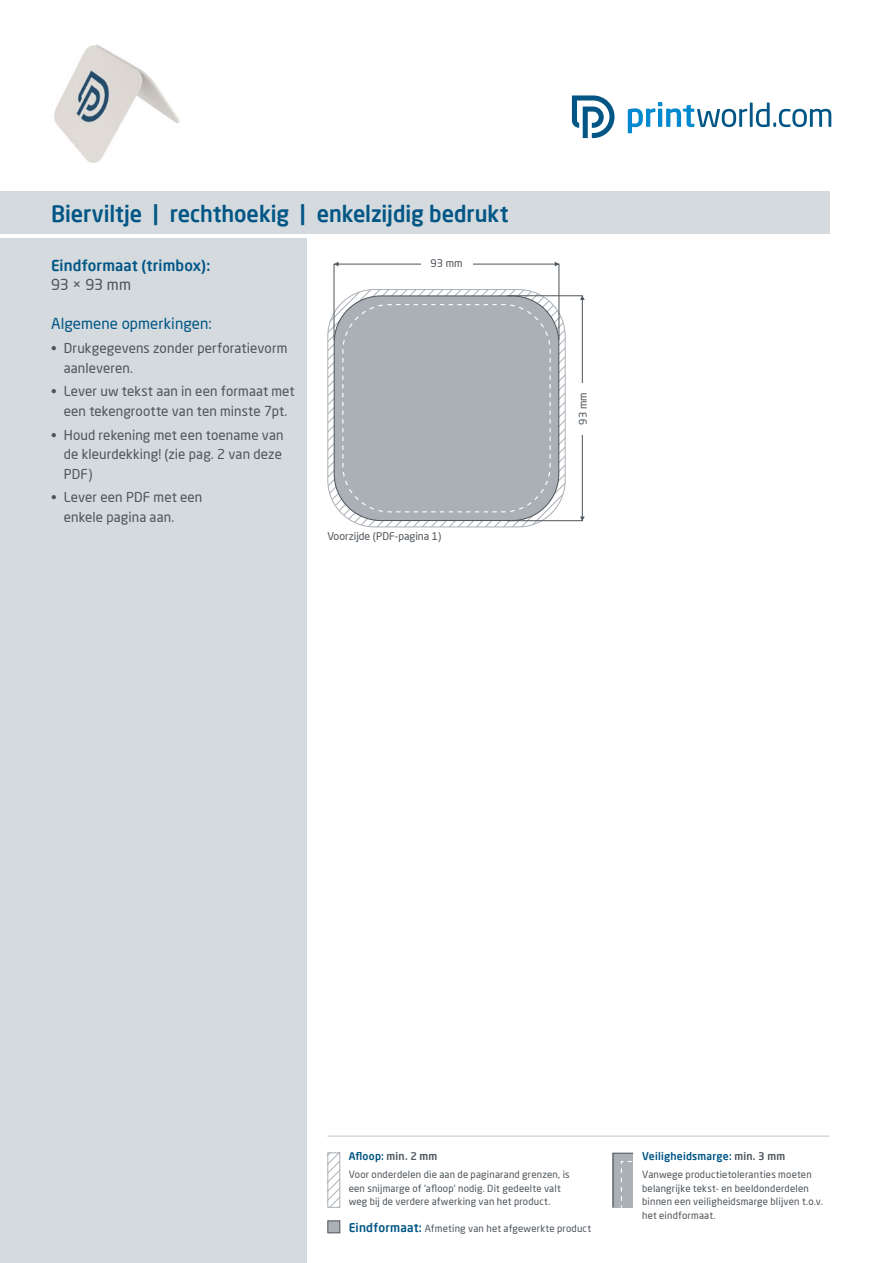
<style>
.page{position:relative;width:893px;height:1263px;background:#fff}
.page>*{position:absolute;margin:0;border:0;box-sizing:border-box;transform-origin:0 0}
.t1{font:500 22.5px "Neo Sans Pro";color:#015685;scale:.96 1}
.t2{font:500 15px "Neo Sans Pro";letter-spacing:.01em;color:#015685}
.t3{font:15px "Neo Sans Pro";letter-spacing:.005em;color:#015685}
.t4{font:15px "Neo Sans Pro";color:#4d545a}
.t5{font:13.5px/19.5px "Neo Sans Pro";letter-spacing:.01em;color:#4d545a}
.t6{font:500 10.5px "Neo Sans Pro";letter-spacing:.02em;color:#015685}
.t7{font:10.5px "Neo Sans Pro";color:#4d545a}
.t8{font:9.75px/13.5px "Neo Sans Pro";letter-spacing:.02em;color:#4d545a}
.s1{color:#4d545a}
.s2{font-weight:500;font-size:12px;color:#015685}
</style>
<div class="page">
<div style="left:0;top:238px;width:306px;height:1025px;background:#d4dade"></div>
<div style="left:0;top:191px;width:829px;height:43px;background:#d4dade"></div>
<svg style="left:329px;top:1154px;width:9px;height:52px"></svg>
<div style="left:327px;top:1152px;width:13px;height:56px;border:1px solid #aab0b6"></div>
<div style="left:327px;top:1220px;width:13px;height:13px;background:#aab0b6;border:1px solid #4d545a"></div>
<svg style="left:612px;top:1152px;width:22px;height:56px"></svg>
<div style="left:507px;top:296px;width:76px;height:225px;border:1px solid #4d545a"></div>
<svg style="left:334px;top:262px;width:4px;height:4px"></svg>
<svg style="left:555px;top:262px;width:4px;height:4px"></svg>
<svg style="left:580px;top:296px;width:5px;height:4px"></svg>
<svg style="left:580px;top:517px;width:5px;height:4px"></svg>
<div style="left:579px;top:383px;width:8px;height:51px;background:#fff"></div>
<svg style="left:328px;top:290px;width:237px;height:237px"></svg>
<hr style="left:327px;top:1135px;width:502px;height:2px;background:#d4dade">
<img style="left:54px;top:44px;width:126px;height:119px">
<svg style="left:628px;top:102px;width:203px;height:31px"></svg>
<svg style="left:572px;top:96px;width:42px;height:42px"></svg>
<h1 class="t1" style="left:51px;top:200px;width:478px">Bierviltje | rechthoekig | enkelzijdig bedrukt</h1>
<h2 class="t2" style="left:51px;top:256px;width:161px">Eindformaat (trimbox):</h2>
<h2 class="t4" style="left:51px;top:276px;width:81px">93 × 93 mm</h2>
<h2 class="t3" style="left:51px;top:315px;width:162px">Algemene opmerkingen:</h2>
<h3 class="t5" style="left:64px;top:338px;width:225px;text-indent:-13px">• Drukgegevens zonder perforatievorm aanleveren.</h3>
<h3 class="t5" style="left:51px;top:381px;width:245px;text-align:center">• Lever uw tekst aan in een formaat met een tekengrootte van ten minste 7pt.</h3>
<h3 class="t5" style="left:64px;top:425px;width:221px;text-indent:-13px">• Houd rekening met een toename van de kleurdekking! (zie pag. 2 van deze<br>PDF)</h3>
<h3 class="t5" style="left:64px;top:487px;width:140px;text-indent:-13px">• Lever een PDF met een enkele pagina aan.</h3>
<p class="t7" style="left:430px;top:257px;width:34px">93 mm</p>
<p class="t7" style="left:327px;top:529px;width:115px">Voorzijde (PDF-pagina 1)</p>
<p class="t7" style="left:576px;top:425px;width:34px;rotate:-90deg">93 mm</p>
<p class="t6" style="left:349px;top:1150px;width:90px">Afloop: <span class="s1">min. 2 mm</span></p>
<p class="t8" style="left:349px;top:1168px;width:223px">Voor onderdelen die aan de paginarand grenzen, is een snijmarge of 'afloop' nodig. Dit gedeelte valt weg bij de verdere afwerking van het product.</p>
<p class="t8" style="left:349px;top:1221px;width:244px"><span class="s2">Eindformaat:</span> Afmeting van het afgewerkte product</p>
<p class="t6" style="left:642px;top:1150px;width:145px">Veiligheidsmarge: <span class="s1">min. 3 mm</span></p>
<p class="t8" style="left:642px;top:1168px;width:182px">Vanwege productietoleranties moeten belangrijke tekst- en beeldonderdelen binnen een veiligheidsmarge blijven t.o.v. het eindformaat.</p>
</div>
